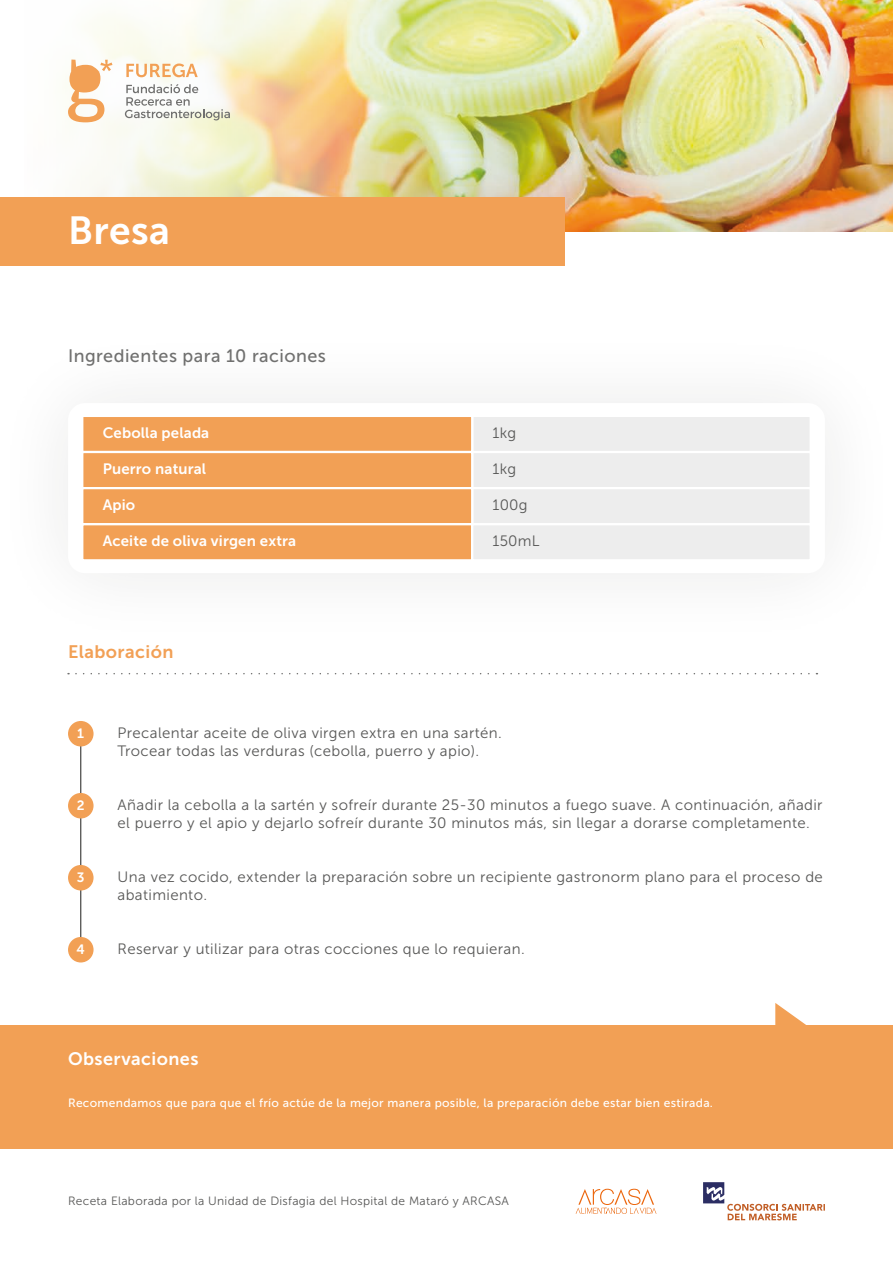
<style>
.page{position:relative;width:893px;height:1263px;background:#fff}
.page>*{position:absolute;margin:0;border:0;box-sizing:border-box;transform-origin:0 0}
.t1{font:39px "Museo Sans 700";letter-spacing:.01em;color:#fff}
.t2{font:18px "Museo Sans 500";letter-spacing:.025em;color:#70706f}
.t3{font:18px "Museo Sans 700";letter-spacing:.025em;color:#fff}
.t4{font:18px "Museo Sans 700";letter-spacing:.025em;color:#f2a055}
.t5{font:15px/18px "Museo Sans 300";letter-spacing:.025em;color:#575756}
.t6{font:15px "Museo Sans 700";letter-spacing:.01em;color:#fff}
.t7{font:13.5px "Museo Sans 700";color:#fff}
.t8{font:12px "Museo Sans 500";letter-spacing:.025em;color:#fff}
.t9{font:12px "Museo Sans 300";letter-spacing:.025em;color:#575756}
</style>
<div class="page">
<img style="left:458px;top:0;width:435px;height:232px">
<svg style="left:0;top:0;width:458px;height:198px"></svg>
<div style="left:0;top:198px;width:564px;height:68px;background:#f2a055"></div>
<img style="left:67px;top:401px;width:759px;height:274px">
<div style="left:68px;top:403px;width:757px;height:170px;background:#fff;border-radius:17px"></div>
<div style="left:471px;top:415px;width:341px;height:38px;background:#ededed;border:2px solid #fff"></div>
<div style="left:471px;top:451px;width:341px;height:38px;background:#ededed;border:2px solid #fff"></div>
<div style="left:471px;top:487px;width:341px;height:38px;background:#ededed;border:2px solid #fff"></div>
<div style="left:81px;top:415px;width:392px;height:38px;background:#f2a055;border:2px solid #fff"></div>
<div style="left:81px;top:451px;width:392px;height:38px;background:#f2a055;border:2px solid #fff"></div>
<div style="left:81px;top:487px;width:392px;height:38px;background:#f2a055;border:2px solid #fff"></div>
<div style="left:81px;top:523px;width:392px;height:38px;background:#f2a055;border:2px solid #fff"></div>
<div style="left:471px;top:523px;width:341px;height:38px;background:#ededed;border:2px solid #fff"></div>
<hr style="left:81px;top:727px;width:1px;height:227px;background:#1d1d1b">
<div style="left:68px;top:721px;width:26px;height:25px;background:#f2a055;border-radius:50%"></div>
<div style="left:68px;top:793px;width:26px;height:25px;background:#f2a055;border-radius:50%"></div>
<div style="left:68px;top:865px;width:26px;height:25px;background:#f2a055;border-radius:50%"></div>
<div style="left:68px;top:937px;width:26px;height:25px;background:#f2a055;border-radius:50%"></div>
<svg style="left:68px;top:673px;width:741px;height:1px"></svg>
<svg style="left:125px;top:84px;width:105px;height:36px"></svg>
<svg style="left:126px;top:64px;width:72px;height:13px"></svg>
<svg style="left:68px;top:60px;width:44px;height:62px"></svg>
<div style="left:0;top:1025px;width:893px;height:124px;background:#f2a055"></div>
<svg style="left:775px;top:1003px;width:31px;height:22px"></svg>
<svg style="left:576px;top:1189px;width:80px;height:25px"></svg>
<svg style="left:703px;top:1182px;width:122px;height:38px"></svg>
<h1 class="t1" style="left:68px;top:209px;width:103px">Bresa</h1>
<p class="t2" style="left:68px;top:345px;width:259px">Ingredientes para 10 raciones</p>
<p class="t6" style="left:103px;top:424px;width:108px">Cebolla pelada</p>
<p class="t6" style="left:103px;top:460px;width:105px">Puerro natural</p>
<p class="t6" style="left:103px;top:496px;width:34px">Apio</p>
<p class="t6" style="left:103px;top:532px;width:195px">Aceite de oliva virgen extra</p>
<p class="t4" style="left:68px;top:641px;width:107px">Elaboración</p>
<p class="t5" style="left:493px;top:424px;width:25px">1kg</p>
<p class="t5" style="left:493px;top:460px;width:25px">1kg</p>
<p class="t5" style="left:493px;top:496px;width:36px">100g</p>
<p class="t5" style="left:493px;top:532px;width:48px">150mL</p>
<p class="t7" style="left:77px;top:726px;width:8px">1</p>
<p class="t5" style="left:118px;top:724px;width:386px">Precalentar aceite de oliva virgen extra en una sartén.<br>Trocear todas las verduras (cebolla, puerro y apio).</p>
<p class="t7" style="left:77px;top:798px;width:9px">2</p>
<p class="t5" style="left:118px;top:796px;width:706px">Añadir la cebolla a la sartén y sofreír durante 25-30 minutos a fuego suave. A continuación, añadir el puerro y el apio y dejarlo sofreír durante 30 minutos más, sin llegar a dorarse completamente.</p>
<p class="t7" style="left:77px;top:870px;width:9px">3</p>
<p class="t5" style="left:118px;top:868px;width:707px">Una vez cocido, extender la preparación sobre un recipiente gastronorm plano para el proceso de abatimiento.</p>
<p class="t7" style="left:77px;top:942px;width:10px">4</p>
<p class="t5" style="left:118px;top:940px;width:409px">Reservar y utilizar para otras cocciones que lo requieran.</p>
<p class="t3" style="left:68px;top:1049px;width:132px">Observaciones</p>
<p class="t8" style="left:68px;top:1096px;width:646px">Recomendamos que para que el frío actúe de la mejor manera posible, la preparación debe estar bien estirada.</p>
<p class="t9" style="left:68px;top:1194px;width:442px">Receta Elaborada por la Unidad de Disfagia del Hospital de Mataró y ARCASA</p>
</div>
